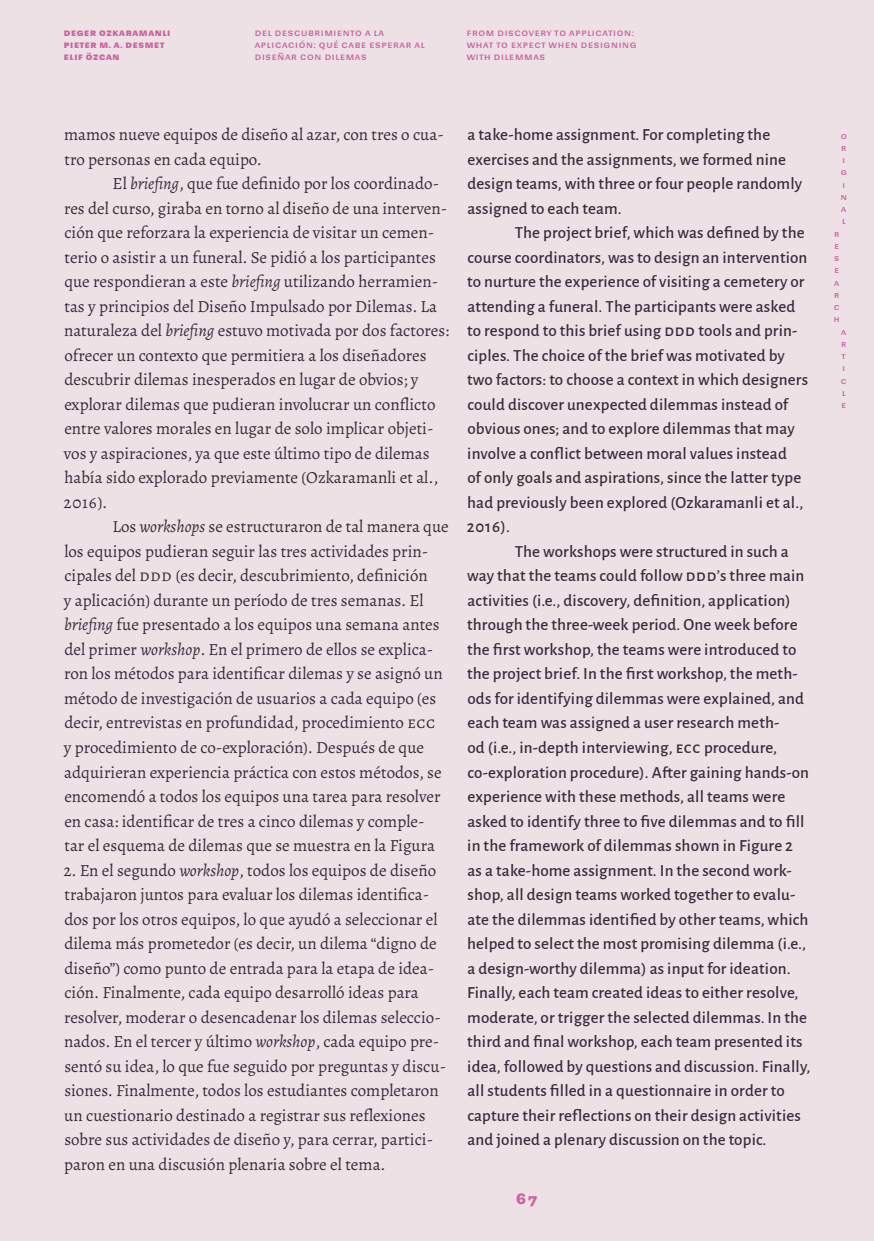
<style>
.page{position:relative;width:874px;height:1241px;background:#fff}
.page>*{position:absolute;margin:0;border:0;box-sizing:border-box;transform-origin:0 0}
.Texto_con_sangría{font:16.97px/24.5px "Alegreya";color:#3c2a3c}
.Text_indented{font:500 16.97px/24.5px "Alegreya Sans";letter-spacing:.01em;color:#3c2a3c}
.Text_without_indent{font:500 16.97px/24.5px "Alegreya Sans";letter-spacing:.01em;color:#3c2a3c}
.Texto_sin_sangría{font:16.97px/24.5px "Alegreya";color:#3c2a3c}
.t1{font:700 14px "Sudamerican Grotesk";color:#ce60a3}
.t2{font:9.62px "Sudamerican Grotesk";letter-spacing:.07em;color:#ce60a3}
.t3{font:700 9.62px/12.2px "Sudamerican Grotesk";letter-spacing:.07em;color:#ce60a3}
.t4{font:8.75px/12.2px "Sudamerican Grotesk";color:#ce60a3}
.s1{font-style:italic}
</style>
<div class="page">
<div style="left:0;top:0;width:873px;height:1240px;background:#ede1e5"></div>
<p class="t3" style="left:64px;top:26px;width:108px">Deger Ozkaramanli<br>Pieter M. A. Desmet<br>Elif Özcan</p>
<p class="t2" style="left:255px;top:25px;width:28px">DEL DESC</p>
<p class="t2" style="left:301px;top:25px;width:39px">UBRIMIENTO</p>
<p class="t2" style="left:365px;top:25px;width:15px">A LA</p>
<p class="t2" style="left:255px;top:37px;width:19px">APLICACI</p>
<p class="t2" style="left:299px;top:37px;width:96px">ÓN: QUÉ CABE ESPERAR</p>
<p class="t2" style="left:414px;top:37px;width:6px">AL</p>
<p class="t2" style="left:255px;top:49px;width:7px">DISE</p>
<p class="t2" style="left:277px;top:49px;width:31px">ÑAR CON</p>
<p class="t2" style="left:324px;top:49px;width:6px">DILE</p>
<p class="t2" style="left:345px;top:49px;width:16px">MAS</p>
<p class="t2" style="left:466px;top:25px;width:45px">FROM DISCO</p>
<p class="t2" style="left:528px;top:25px;width:65px">VERY TO APPLICATION</p>
<p class="t2" style="left:631px;top:25px;width:3px">:</p>
<p class="t2" style="left:466px;top:37px;width:16px">WHAT</p>
<p class="t2" style="left:496px;top:37px;width:39px">TO EXPECT</p>
<p class="t2" style="left:548px;top:37px;width:17px">WHEN</p>
<p class="t2" style="left:580px;top:37px;width:15px">DESIGNING</p>
<p class="t2" style="left:466px;top:49px;width:7px">WITH</p>
<p class="t2" style="left:493px;top:49px;width:46px">DILEMMAS</p>
<p class="Texto_sin_sangría" style="left:64px;top:122px;width:381px">mamos nueve equipos de diseño al azar, con tres o cua&shy;tro personas en cada equipo.</p>
<p class="Texto_con_sangría" style="left:63px;top:171px;width:387px;text-indent:49px">El <span class="s1">briefing</span>, que fue definido por los coordinado&shy;res del curso, giraba en torno al diseño de una interven&shy;ción que reforzara la experiencia de visitar un cemen&shy;terio o asistir a un funeral. Se pidió a los participantes que respondieran a este <span class="s1">briefing</span> utilizando herramien&shy;tas y principios del Diseño Impulsado por Dilemas. La naturaleza del <span class="s1">briefing</span> estuvo motivada por dos factores: ofrecer un contexto que permitiera a los diseñadores descubrir dilemas inesperados en lugar de obvios; y explorar dilemas que pudieran involucrar un conflicto entre valores morales en lugar de solo implicar objeti&shy;vos y aspiraciones, ya que este último tipo de dilemas había sido explorado previamente (Ozkaramanli et al., 2016).</p>
<p class="Texto_con_sangría" style="left:64px;top:514px;width:386px;text-indent:49px">Los <span class="s1">workshops</span> se estructuraron de tal manera que los equipos pudieran seguir las tres actividades prin&shy;cipales del DDD (es decir, descubrimiento, definición<br>y aplicación) durante un período de tres semanas. El <span class="s1">briefing</span> fue presentado a los equipos una semana antes del primer <span class="s1">workshop</span>. En el primero de ellos se explica&shy;ron los métodos para identificar dilemas y se asignó un método de investigación de usuarios a cada equipo (es decir, entrevistas en profundidad, procedimiento ECC<br>y procedimiento de co-exploración). Después de que adquirieran experiencia práctica con estos métodos, se encomendó a todos los equipos una tarea para resolver en casa: identificar de tres a cinco dilemas y comple-<br>tar el esquema de dilemas que se muestra en la Figura</p>
<p class="Texto_con_sangría" style="left:63px;top:857px;width:384px">2. En el segundo <span class="s1">workshop</span>, todos los equipos de diseño trabajaron juntos para evaluar los dilemas identifica&shy;dos por los otros equipos, lo que ayudó a seleccionar el dilema más prometedor (es decir, un dilema “digno de diseño”) como punto de entrada para la etapa de idea&shy;ción. Finalmente, cada equipo desarrolló ideas para resolver, moderar o desencadenar los dilemas seleccio&shy;nados. En el tercer y último <span class="s1">workshop</span>, cada equipo pre&shy;sentó su idea, lo que fue seguido por preguntas y discu&shy;siones. Finalmente, todos los estudiantes completaron un cuestionario destinado a registrar sus reflexiones sobre sus actividades de diseño y, para cerrar, partici&shy;paron en una discusión plenaria sobre el tema.</p>
<p class="Text_without_indent" style="left:467px;top:121px;width:336px">a take-home assignment. For completing the exercises and the assignments, we formed nine design teams, with three or four people randomly assigned to each team.</p>
<p class="Text_indented" style="left:466px;top:219px;width:343px;text-indent:48px">The project brief, which was defined by the course coordinators, was to design an intervention to nurture the experience of visiting a cemetery or attending a funeral. The participants were asked to respond to this brief using DDD tools and prin&shy;ciples. The choice of the brief was motivated by two factors: to choose a context in which designers could discover unexpected dilemmas instead of obvious ones; and to explore dilemmas that may involve a conflict between moral values instead<br>of only goals and aspirations, since the latter type had previously been explored (Ozkaramanli et al., 2016).</p>
<p class="Text_indented" style="left:467px;top:538px;width:344px;text-indent:48px">The workshops were structured in such a way that the teams could follow DDD’s three main activities (i.e., discovery, definition, application) through the three-week period. One week before the first workshop, the teams were introduced to the project brief. In the first workshop, the meth&shy;ods for identifying dilemmas were explained, and each team was assigned a user research meth-<br>od (i.e., in-depth interviewing, ECC procedure, co-exploration procedure). After gaining hands-on experience with these methods, all teams were asked to identify three to five dilemmas and to fill in the framework of dilemmas shown in Figure 2 as a take-home assignment. In the second work&shy;shop, all design teams worked together to evalu&shy;ate the dilemmas identified by other teams, which helped to select the most promising dilemma (i.e., a design-worthy dilemma) as input for ideation.<br>Finally, each team created ideas to either resolve, moderate, or trigger the selected dilemmas. In the third and final workshop, each team presented its idea, followed by questions and discussion. Finally, all students filled in a questionnaire in order to capture their reflections on their design activities and joined a plenary discussion on the topic.</p>
<p class="t1" style="left:515px;top:1187px;width:24px">67</p>
<p class="t4" style="left:840px;top:129px;width:8px">O<br>R<br>I<br>G<br>I<br>N<br>A<br>L</p>
<p class="t4" style="left:833px;top:227px;width:7px;text-align:justify">R E S E A R C H</p>
<p class="t4" style="left:840px;top:325px;width:7px">A<br>R<br>T<br>I<br>C<br>L<br>E</p>
</div>
